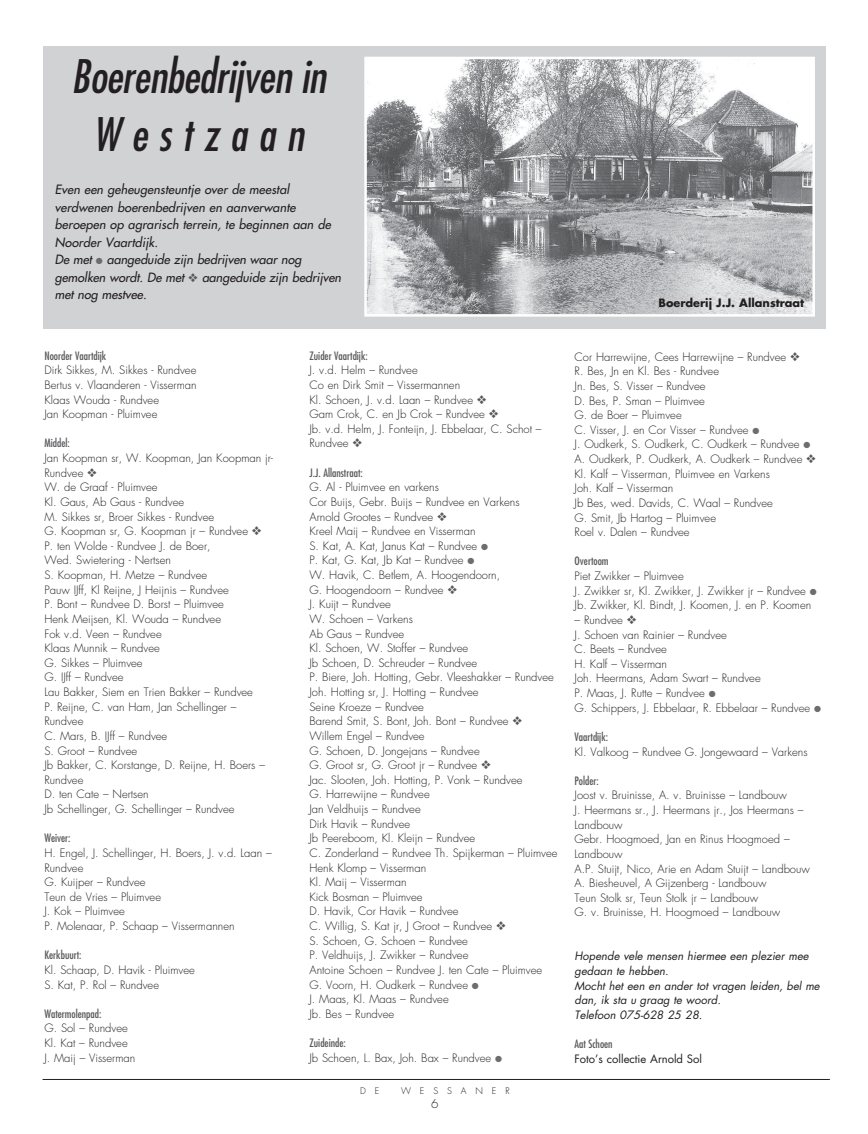
<style>
.page{position:relative;width:868px;height:1134px;background:#fff}
.page>*{position:absolute;margin:0;border:0;box-sizing:border-box;transform-origin:0 0}
.t1{font:italic condensed 45px/57.5px "Futura";letter-spacing:-.01em;color:#231f20;text-align:center}
.t2{font:italic 12.5px/17.5px "Futura";letter-spacing:.01em;color:#231f20}
.t3{font:300 11.88px "Futura";color:#231f20}
.t4{font:300 11.25px/14.6px "Futura";color:#231f20}
.t5{font:italic 11.25px/14.6px "Futura";color:#231f20}
.t6{font:condensed 11.25px "Futura";color:#57585a}
.t7{font:11.25px "Futura";color:#231f20}
.t8{font:700 11.25px "Futura";color:#231f20}
.t9{font:300 8.88px "Futura";letter-spacing:1em;color:#231f20}
</style>
<div class="page">
<div style="left:43px;top:46px;width:782px;height:282px;background:#d1d2d4"></div>
<hr style="left:43px;top:1079px;width:786px;height:1px;background:#231f20">
<img style="left:367px;top:60px;width:444px;height:254px">
<div style="left:364px;top:57px;width:450px;height:260px;border:2px solid #fff"></div>
<h1 class="t1" style="left:71px;top:47px;width:256px">Boerenbedrijven in<br>Westzaan</h1>
<p class="t2" style="left:55px;top:181px;width:277px">Even een geheugensteuntje over de meestal verdwenen boerenbedrijven en aanverwante beroepen op agrarisch terrein, te beginnen aan de Noorder Vaartdijk.<br>De met aangeduide zijn bedrijven waar nog gemolken wordt. De met</p>
<p class="t2" style="left:202px;top:268px;width:141px">aangeduide zijn bedrijven</p>
<p class="t2" style="left:55px;top:286px;width:93px">met nog mestvee.</p>
<p class="t8" style="left:658px;top:295px;width:147px">Boerderij J.J. Allanstraat</p>
<p class="t6" style="left:44px;top:348px;width:63px">Noorder Vaartdijk</p>
<p class="t4" style="left:44px;top:363px;width:154px">Dirk Sikkes, M. Sikkes - Rundvee<br>Bertus v. Vlaanderen - Visserman<br>Klaas Wouda - Rundvee<br>Jan Koopman - Pluimvee</p>
<p class="t6" style="left:44px;top:436px;width:27px">Middel:</p>
<p class="t4" style="left:44px;top:451px;width:230px">Jan Koopman sr, W. Koopman, Jan Koopman jr-<br>Rundvee<br>W. de Graaf - Pluimvee<br>Kl. Gaus, Ab Gaus - Rundvee<br>M. Sikkes sr, Broer Sikkes - Rundvee<br>G. Koopman sr, G. Koopman jr – Rundvee<br>P. ten Wolde - Rundvee J. de Boer,<br>Wed. Swietering - Nertsen<br>S. Koopman, H. Metze – Rundvee<br>Pauw IJff, Kl Reijne, J Heijnis – Rundvee<br>P. Bont – Rundvee D. Borst – Pluimvee<br>Henk Meijsen, Kl. Wouda – Rundvee<br>Fok v.d. Veen – Rundvee<br>Klaas Munnik – Rundvee<br>G. Sikkes – Pluimvee<br>G. IJff – Rundvee<br>Lau Bakker, Siem en Trien Bakker – Rundvee<br>P. Reijne, C. van Ham, Jan Schellinger –<br>Rundvee<br>C. Mars, B. IJff – Rundvee<br>S. Groot – Rundvee<br>Jb Bakker, C. Korstange, D. Reijne, H. Boers –<br>Rundvee<br>D. ten Cate – Nertsen<br>Jb Schellinger, G. Schellinger – Rundvee</p>
<p class="t6" style="left:44px;top:831px;width:28px">Weiver:</p>
<p class="t4" style="left:44px;top:846px;width:229px">H. Engel, J. Schellinger, H. Boers, J. v.d. Laan –<br>Rundvee<br>G. Kuijper – Rundvee<br>Teun de Vries – Pluimvee<br>J. Kok – Pluimvee<br>P. Molenaar, P. Schaap – Vissermannen</p>
<p class="t6" style="left:44px;top:948px;width:39px">Kerkbuurt:</p>
<p class="t4" style="left:44px;top:963px;width:152px">Kl. Schaap, D. Havik - Pluimvee<br>S. Kat, P. Rol – Rundvee</p>
<p class="t6" style="left:44px;top:1007px;width:58px">Watermolenpad:</p>
<p class="t4" style="left:44px;top:1021px;width:92px">G. Sol – Rundvee<br>Kl. Kat – Rundvee<br>J. Maij – Visserman</p>
<p class="t6" style="left:309px;top:348px;width:60px">Zuider Vaartdijk:</p>
<p class="t4" style="left:309px;top:363px;width:233px">J. v.d. Helm – Rundvee<br>Co en Dirk Smit – Vissermannen<br>Kl. Schoen, J. v.d. Laan – Rundvee<br>Gam Crok, C. en Jb Crok – Rundvee<br>Jb. v.d. Helm, J. Fonteijn, J. Ebbelaar, C. Schot –<br>Rundvee</p>
<p class="t6" style="left:309px;top:465px;width:55px">J.J. Allanstraat:</p>
<p class="t4" style="left:309px;top:480px;width:249px">G. Al - Pluimvee en varkens<br>Cor Buijs, Gebr. Buijs – Rundvee en Varkens<br>Arnold Grootes – Rundvee<br>Kreel Maij – Rundvee en Visserman<br>S. Kat, A. Kat, Janus Kat – Rundvee<br>P. Kat, G. Kat, Jb Kat – Rundvee<br>W. Havik, C. Betlem, A. Hoogendoorn,<br>G. Hoogendoorn – Rundvee<br>J. Kuijt – Rundvee<br>W. Schoen – Varkens<br>Ab Gaus – Rundvee<br>Kl. Schoen, W. Stoffer – Rundvee<br>Jb Schoen, D. Schreuder – Rundvee<br>P. Biere, Joh. Hotting, Gebr. Vleeshakker – Rundvee<br>Joh. Hotting sr, J. Hotting – Rundvee<br>Seine Kroeze – Rundvee<br>Barend Smit, S. Bont, Joh. Bont – Rundvee<br>Willem Engel – Rundvee<br>G. Schoen, D. Jongejans – Rundvee<br>G. Groot sr, G. Groot jr – Rundvee<br>Jac. Slooten, Joh. Hotting, P. Vonk – Rundvee<br>G. Harrewijne – Rundvee<br>Jan Veldhuijs – Rundvee<br>Dirk Havik – Rundvee<br>Jb Peereboom, Kl. Kleijn – Rundvee<br>C. Zonderland – Rundvee Th. Spijkerman – Pluimvee<br>Henk Klomp – Visserman<br>Kl. Maij – Visserman<br>Kick Bosman – Pluimvee<br>D. Havik, Cor Havik – Rundvee<br>C. Willig, S. Kat jr, J Groot – Rundvee<br>S. Schoen, G. Schoen – Rundvee<br>P. Veldhuijs, J. Zwikker – Rundvee<br>Antoine Schoen – Rundvee J. ten Cate – Pluimvee<br>G. Voorn, H. Oudkerk – Rundvee<br>J. Maas, Kl. Maas – Rundvee<br>Jb. Bes – Rundvee</p>
<p class="t6" style="left:309px;top:1036px;width:38px">Zuideinde:</p>
<p class="t4" style="left:309px;top:1050px;width:183px">Jb Schoen, L. Bax, Joh. Bax – Rundvee</p>
<p class="t9" style="left:360px;top:1085px;width:21px">D E</p>
<p class="t9" style="left:401px;top:1085px;width:110px">WESSANER</p>
<p class="t3" style="left:431px;top:1096px;width:9px">6</p>
<p class="t4" style="left:574px;top:349px;width:229px">Cor Harrewijne, Cees Harrewijne – Rundvee<br>R. Bes, Jn en Kl. Bes - Rundvee<br>Jn. Bes, S. Visser – Rundvee<br>D. Bes, P. Sman – Pluimvee<br>G. de Boer – Pluimvee<br>C. Visser, J. en Cor Visser – Rundvee<br>J. Oudkerk, S. Oudkerk, C. Oudkerk – Rundvee<br>A. Oudkerk, P. Oudkerk, A. Oudkerk – Rundvee<br>Kl. Kalf – Visserman, Pluimvee en Varkens<br>Joh. Kalf – Visserman<br>Jb Bes, wed. Davids, C. Waal – Rundvee<br>G. Smit, Jb Hartog – Pluimvee<br>Roel v. Dalen – Rundvee</p>
<p class="t6" style="left:574px;top:554px;width:36px">Overtoom</p>
<p class="t4" style="left:574px;top:569px;width:238px">Piet Zwikker – Pluimvee<br>J. Zwikker sr, Kl. Zwikker, J. Zwikker jr – Rundvee<br>Jb. Zwikker, Kl. Bindt, J. Koomen, J. en P. Koomen</p>
<p class="t4" style="left:574px;top:613px;width:237px">– Rundvee<br>J. Schoen van Rainier – Rundvee<br>C. Beets – Rundvee<br>H. Kalf – Visserman<br>Joh. Heermans, Adam Swart – Rundvee<br>P. Maas, J. Rutte – Rundvee<br>G. Schippers, J. Ebbelaar, R. Ebbelaar – Rundvee</p>
<p class="t6" style="left:574px;top:730px;width:35px">Vaartdijk:</p>
<p class="t4" style="left:574px;top:744px;width:234px">Kl. Valkoog – Rundvee G. Jongewaard – Varkens</p>
<p class="t6" style="left:574px;top:774px;width:26px">Polder:</p>
<p class="t4" style="left:574px;top:788px;width:237px">Joost v. Bruinisse, A. v. Bruinisse – Landbouw<br>J. Heermans sr., J. Heermans jr., Jos Heermans – Landbouw<br>Gebr. Hoogmoed, Jan en Rinus Hoogmoed – Landbouw<br>A.P. Stuijt, Nico, Arie en Adam Stuijt – Landbouw A. Biesheuvel, A Gijzenberg - Landbouw<br>Teun Stolk sr, Teun Stolk jr – Landbouw<br>G. v. Bruinisse, H. Hoogmoed – Landbouw</p>
<p class="t5" style="left:574px;top:949px;width:247px">Hopende vele mensen hiermee een plezier mee gedaan te hebben.<br>Mocht het een en ander tot vragen leiden, bel me dan, ik sta u graag te woord.<br>Telefoon 075-628 25 28.</p>
<p class="t6" style="left:574px;top:1037px;width:40px">Aat Schoen</p>
<p class="t7" style="left:574px;top:1051px;width:129px">Foto’s collectie Arnold Sol</p>
</div>
